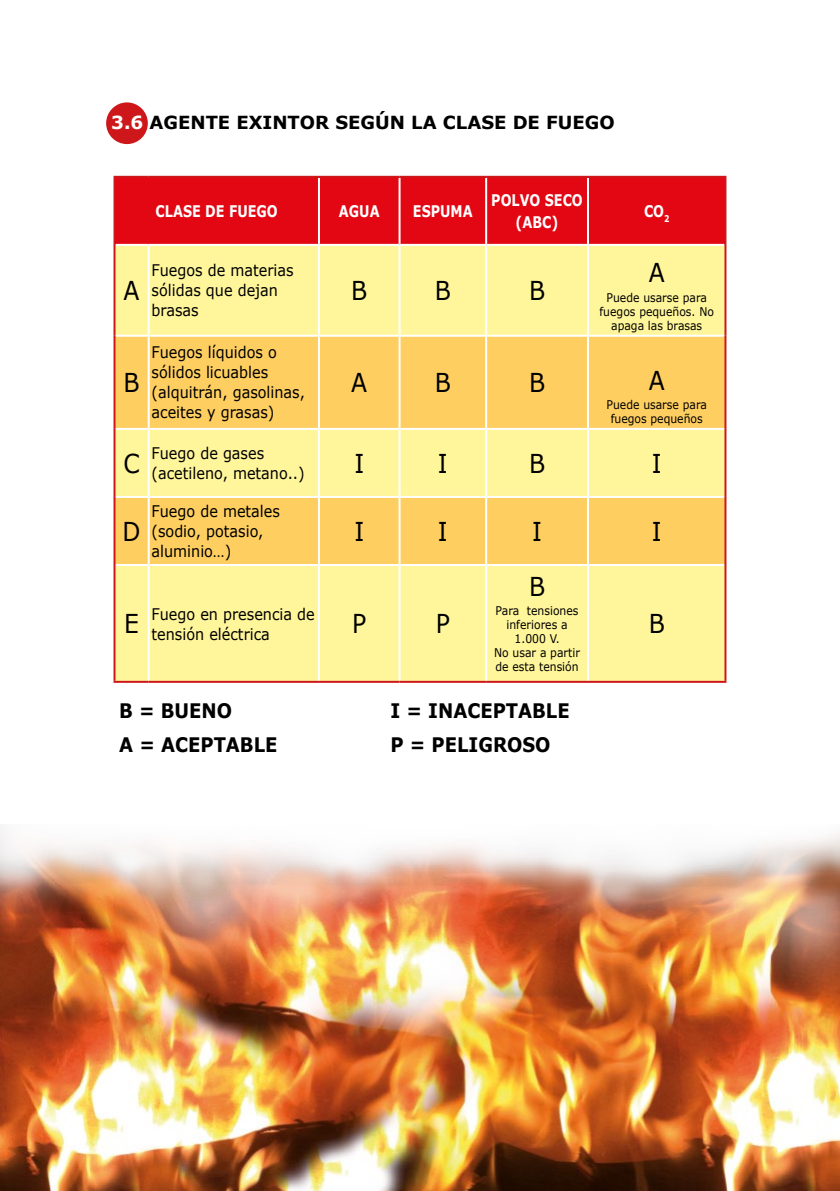
<style>
.page{position:relative;width:840px;height:1191px;background:#fff}
.page>*{position:absolute;margin:0;border:0;box-sizing:border-box;transform-origin:0 0}
.t1{font:26px "Verdana";color:#000;scale:.9 1}
.t2{font:700 20px/33.6px "Verdana";color:#000;scale:.9 1}
.t3{font:700 18px "Verdana";color:#000}
.t4{font:16px/20px "Verdana";color:#000;scale:.9 1}
.t5{font:700 16px/22px "Verdana";color:#fff;text-align:center;scale:.8 1}
.t6{font:12px/14px "Verdana";color:#000;text-align:center;scale:.9 1}
.s1{color:#fff}
</style>
<div class="page">
<div style="left:106px;top:102px;width:42px;height:42px;background:#cd171a;border-radius:50%"></div>
<div style="left:115px;top:178px;width:609px;height:66px;background:#e30613"></div>
<div style="left:115px;top:246px;width:609px;height:435px;background:#fff69b"></div>
<svg style="left:115px;top:337px;width:609px;height:227px;background:#fed972"></svg>
<hr style="left:318px;top:178px;width:2px;height:66px;background:#fff">
<hr style="left:398px;top:178px;width:2px;height:66px;background:#fff">
<hr style="left:485px;top:178px;width:2px;height:66px;background:#fff">
<hr style="left:586px;top:178px;width:2px;height:66px;background:#fff">
<hr style="left:148px;top:246px;width:2px;height:89px;background:#fff">
<hr style="left:318px;top:246px;width:2px;height:89px;background:#fff">
<hr style="left:398px;top:246px;width:2px;height:89px;background:#fff">
<hr style="left:485px;top:246px;width:2px;height:89px;background:#fff">
<hr style="left:586px;top:246px;width:2px;height:89px;background:#fff">
<hr style="left:115px;top:335px;width:34px;height:2px;background:#fff">
<hr style="left:149px;top:335px;width:170px;height:2px;background:#fff">
<hr style="left:148px;top:337px;width:2px;height:91px;background:#fff">
<hr style="left:319px;top:335px;width:80px;height:2px;background:#fff">
<hr style="left:318px;top:337px;width:2px;height:91px;background:#fff">
<hr style="left:399px;top:335px;width:87px;height:2px;background:#fff">
<hr style="left:398px;top:337px;width:2px;height:91px;background:#fff">
<hr style="left:486px;top:335px;width:101px;height:2px;background:#fff">
<hr style="left:485px;top:337px;width:2px;height:91px;background:#fff">
<hr style="left:587px;top:335px;width:137px;height:2px;background:#fff">
<hr style="left:586px;top:337px;width:2px;height:91px;background:#fff">
<hr style="left:115px;top:428px;width:34px;height:2px;background:#fff">
<hr style="left:149px;top:428px;width:170px;height:2px;background:#fff">
<hr style="left:148px;top:430px;width:2px;height:66px;background:#fff">
<hr style="left:319px;top:428px;width:80px;height:2px;background:#fff">
<hr style="left:318px;top:430px;width:2px;height:66px;background:#fff">
<hr style="left:399px;top:428px;width:87px;height:2px;background:#fff">
<hr style="left:398px;top:430px;width:2px;height:66px;background:#fff">
<hr style="left:486px;top:428px;width:101px;height:2px;background:#fff">
<hr style="left:485px;top:430px;width:2px;height:66px;background:#fff">
<hr style="left:587px;top:428px;width:137px;height:2px;background:#fff">
<hr style="left:586px;top:430px;width:2px;height:66px;background:#fff">
<hr style="left:115px;top:496px;width:34px;height:2px;background:#fff">
<hr style="left:149px;top:496px;width:170px;height:2px;background:#fff">
<hr style="left:148px;top:498px;width:2px;height:66px;background:#fff">
<hr style="left:319px;top:496px;width:80px;height:2px;background:#fff">
<hr style="left:318px;top:498px;width:2px;height:66px;background:#fff">
<hr style="left:399px;top:496px;width:87px;height:2px;background:#fff">
<hr style="left:398px;top:498px;width:2px;height:66px;background:#fff">
<hr style="left:486px;top:496px;width:101px;height:2px;background:#fff">
<hr style="left:485px;top:498px;width:2px;height:66px;background:#fff">
<hr style="left:587px;top:496px;width:137px;height:2px;background:#fff">
<hr style="left:586px;top:498px;width:2px;height:66px;background:#fff">
<hr style="left:115px;top:564px;width:34px;height:2px;background:#fff">
<hr style="left:149px;top:564px;width:170px;height:2px;background:#fff">
<hr style="left:148px;top:566px;width:2px;height:115px;background:#fff">
<hr style="left:319px;top:564px;width:80px;height:2px;background:#fff">
<hr style="left:318px;top:566px;width:2px;height:115px;background:#fff">
<hr style="left:399px;top:564px;width:87px;height:2px;background:#fff">
<hr style="left:398px;top:566px;width:2px;height:115px;background:#fff">
<hr style="left:486px;top:564px;width:101px;height:2px;background:#fff">
<hr style="left:485px;top:566px;width:2px;height:115px;background:#fff">
<hr style="left:587px;top:564px;width:137px;height:2px;background:#fff">
<hr style="left:586px;top:566px;width:2px;height:115px;background:#fff">
<hr style="left:113px;top:176px;width:36px;height:2px;background:#cd171a">
<hr style="left:113px;top:178px;width:2px;height:67px;background:#cd171a">
<hr style="left:149px;top:176px;width:170px;height:2px;background:#cd171a">
<hr style="left:319px;top:176px;width:80px;height:2px;background:#cd171a">
<hr style="left:399px;top:176px;width:87px;height:2px;background:#cd171a">
<hr style="left:486px;top:176px;width:101px;height:2px;background:#cd171a">
<hr style="left:587px;top:176px;width:139px;height:2px;background:#cd171a">
<hr style="left:724px;top:178px;width:2px;height:67px;background:#cd171a">
<hr style="left:113px;top:245px;width:2px;height:91px;background:#cd171a">
<hr style="left:724px;top:245px;width:2px;height:91px;background:#cd171a">
<hr style="left:113px;top:336px;width:2px;height:93px;background:#cd171a">
<hr style="left:724px;top:336px;width:2px;height:93px;background:#cd171a">
<hr style="left:113px;top:429px;width:2px;height:68px;background:#cd171a">
<hr style="left:724px;top:429px;width:2px;height:68px;background:#cd171a">
<hr style="left:113px;top:497px;width:2px;height:68px;background:#cd171a">
<hr style="left:724px;top:497px;width:2px;height:68px;background:#cd171a">
<hr style="left:113px;top:565px;width:2px;height:116px;background:#cd171a">
<hr style="left:724px;top:565px;width:2px;height:116px;background:#cd171a">
<hr style="left:113px;top:681px;width:36px;height:2px;background:#cd171a">
<hr style="left:149px;top:681px;width:170px;height:2px;background:#cd171a">
<hr style="left:319px;top:681px;width:80px;height:2px;background:#cd171a">
<hr style="left:399px;top:681px;width:87px;height:2px;background:#cd171a">
<hr style="left:486px;top:681px;width:101px;height:2px;background:#cd171a">
<hr style="left:587px;top:681px;width:139px;height:2px;background:#cd171a">
<img style="left:0;top:828px;width:839px;height:363px">
<p class="t3" style="left:111px;top:109px;width:504px"><span class="s1">3.6</span> AGENTE EXINTOR SEGÚN LA CLASE DE FUEGO</p>
<h1 class="t1" style="left:123px;top:273px;width:19px">A</h1>
<h1 class="t1" style="left:123px;top:365px;width:19px">B</h1>
<p class="t5" style="left:155px;top:200px;width:154px">CLASE DE FUEGO</p>
<p class="t5" style="left:339px;top:200px;width:52px">AGUA</p>
<p class="t5" style="left:413px;top:200px;width:76px">ESPUMA</p>
<p class="t5" style="left:491px;top:189px;width:116px">POLVO SECO (ABC)</p>
<p class="t5" style="left:643px;top:200px;width:33px">CO<sub>2</sub></p>
<p class="t4" style="left:151px;top:260px;width:159px">Fuegos de materias sólidas que dejan brasas</p>
<p class="t4" style="left:151px;top:342px;width:172px">Fuegos líquidos o sólidos licuables (alquitrán, gasolinas, aceites y grasas)</p>
<h1 class="t1" style="left:351px;top:273px;width:19px">B</h1>
<h1 class="t1" style="left:434px;top:273px;width:19px">B</h1>
<h1 class="t1" style="left:528px;top:273px;width:19px">B</h1>
<h1 class="t1" style="left:648px;top:255px;width:19px">A</h1>
<p class="t6" style="left:599px;top:290px;width:129px">Puede usarse para fuegos pequeños. No apaga las brasas</p>
<h1 class="t1" style="left:351px;top:365px;width:19px">A</h1>
<h1 class="t1" style="left:434px;top:365px;width:19px">B</h1>
<h1 class="t1" style="left:528px;top:365px;width:19px">B</h1>
<h1 class="t1" style="left:648px;top:362px;width:19px">A</h1>
<p class="t6" style="left:606px;top:398px;width:113px">Puede usarse para fuegos pequeños</p>
<h1 class="t1" style="left:123px;top:445px;width:20px">C</h1>
<p class="t4" style="left:151px;top:443px;width:172px">Fuego de gases (acetileno, metano..)</p>
<h1 class="t1" style="left:354px;top:445px;width:12px">I</h1>
<h1 class="t1" style="left:437px;top:445px;width:12px">I</h1>
<h1 class="t1" style="left:528px;top:445px;width:19px">B</h1>
<h1 class="t1" style="left:651px;top:445px;width:12px">I</h1>
<h1 class="t1" style="left:122px;top:513px;width:22px">D</h1>
<p class="t4" style="left:151px;top:501px;width:144px">Fuego de metales (sodio, potasio, aluminio…)</p>
<h1 class="t1" style="left:354px;top:513px;width:12px">I</h1>
<h1 class="t1" style="left:437px;top:513px;width:12px">I</h1>
<h1 class="t1" style="left:532px;top:513px;width:12px">I</h1>
<h1 class="t1" style="left:651px;top:513px;width:12px">I</h1>
<h1 class="t1" style="left:124px;top:606px;width:18px">E</h1>
<p class="t4" style="left:151px;top:603px;width:183px">Fuego en presencia de tensión eléctrica</p>
<h1 class="t1" style="left:352px;top:606px;width:17px">P</h1>
<h1 class="t1" style="left:435px;top:606px;width:17px">P</h1>
<h1 class="t1" style="left:528px;top:568px;width:19px">B</h1>
<p class="t6" style="left:494px;top:603px;width:97px">Para tensiones inferiores a<br>1.000 V.<br>No usar a partir de esta tensión</p>
<h1 class="t1" style="left:648px;top:606px;width:19px">B</h1>
<p class="t2" style="left:119px;top:693px;width:127px">B = BUENO</p>
<p class="t2" style="left:119px;top:727px;width:177px">A = ACEPTABLE</p>
<p class="t2" style="left:390px;top:693px;width:200px">I = INACEPTABLE<br>P = PELIGROSO</p>
</div>
